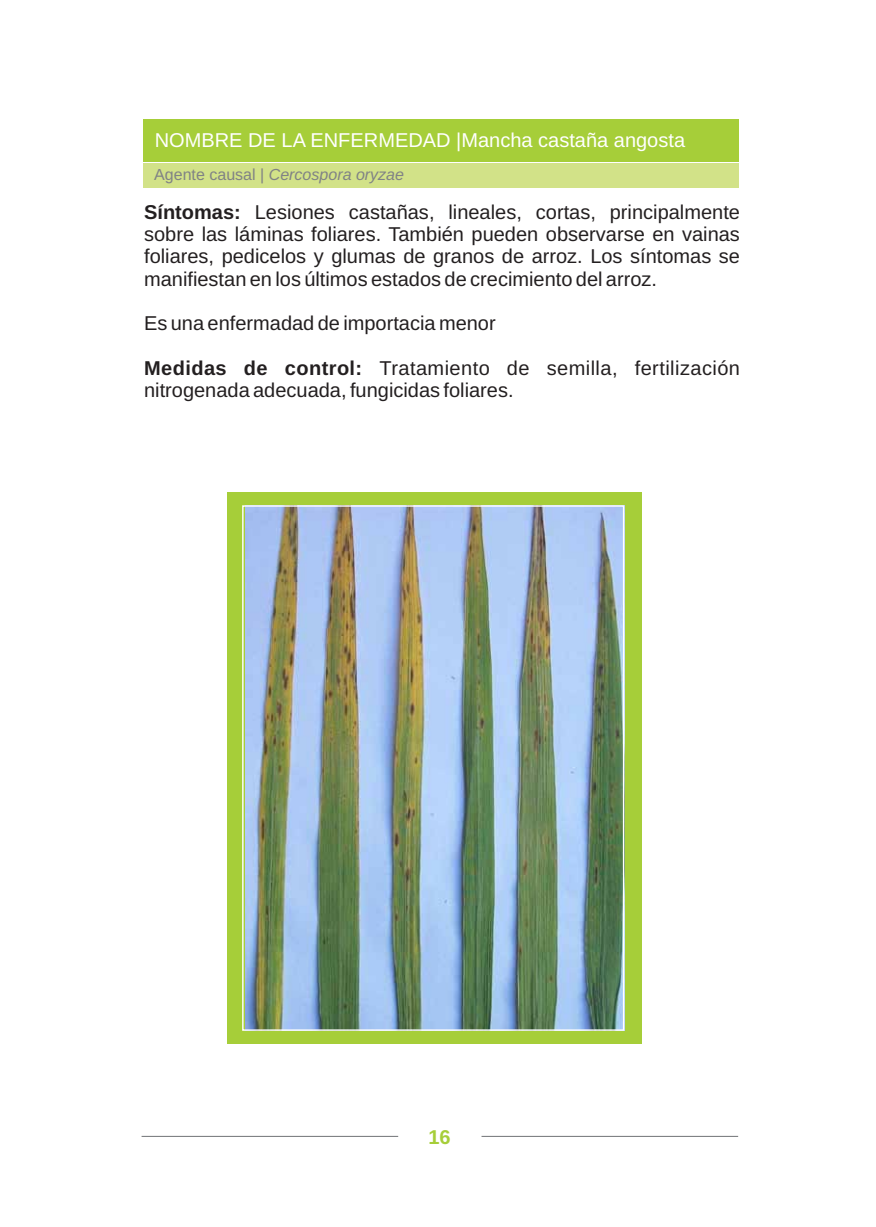
<style>
.page{position:relative;width:876px;height:1227px;background:#fff}
.page>*{position:absolute;margin:0;border:0;box-sizing:border-box;transform-origin:0 0}
.t1{font:20px/22.4px "Liberation Sans";color:#231f20;text-align:justify}
.t2{font:20px "Liberation Sans";color:#fff}
.t3{font:700 20px "Liberation Sans";color:#a6ce39}
.t4{font:italic 16px "Liberation Sans";color:#808285}
.s1{font-style:normal}
.s2{font-weight:700}
</style>
<div class="page">
<svg style="left:227px;top:492px;width:414px;height:551px;background:#abd04f"></svg>
<svg style="left:141px;top:1135px;width:258px;height:2px"></svg>
<svg style="left:481px;top:1135px;width:257px;height:2px"></svg>
<div style="left:143px;top:120px;width:595px;height:42px;background:#a6ce39"></div>
<div style="left:143px;top:164px;width:595px;height:24px;background:#d2e288"></div>
<img style="left:245px;top:507px;width:377px;height:521px">
<p class="t2" style="left:155px;top:133px;width:531px">NOMBRE DE LA ENFERMEDAD |Mancha castaña angosta</p>
<p class="t4" style="left:154px;top:169px;width:251px"><span class="s1">Agente causal |</span> Cercospora oryzae</p>
<p class="t1" style="left:144px;top:202px;width:597px"><span class="s2">Síntomas:</span> Lesiones castañas, lineales, cortas, principalmente sobre las láminas foliares. También pueden observarse en vainas foliares, pedicelos y glumas de granos de arroz. Los síntomas se manifiestan en los últimos estados de crecimiento del arroz.</p>
<p class="t1" style="left:144px;top:314px;width:353px">Es una enfermadad de importacia menor</p>
<p class="t1" style="left:144px;top:358px;width:597px"><span class="s2">Medidas de control:</span> Tratamiento de semilla, fertilización nitrogenada adecuada, fungicidas foliares.</p>
<p class="t3" style="left:428px;top:1129px;width:24px">16</p>
</div>
